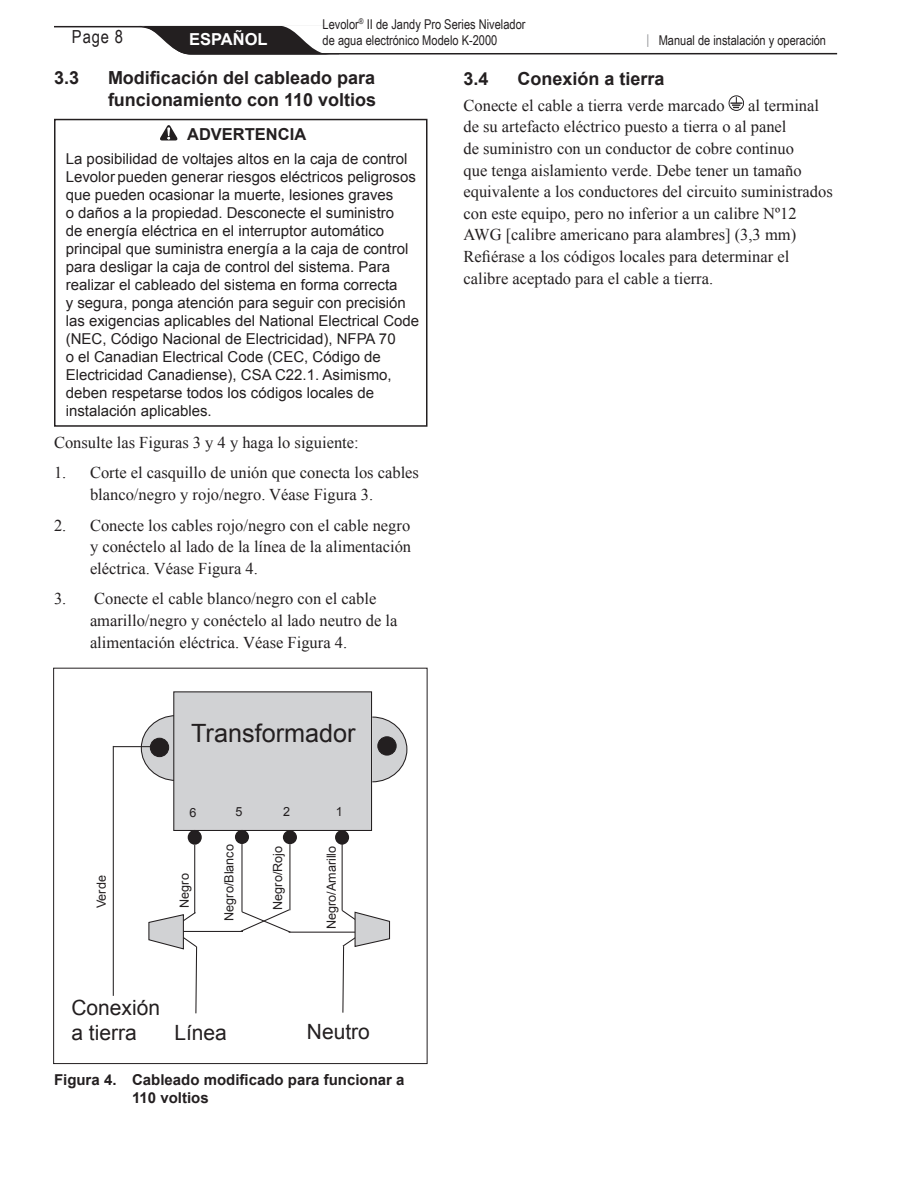
<style>
.page{position:relative;width:918px;height:1188px;background:#fff}
.page>*{position:absolute;margin:0;border:0;box-sizing:border-box;transform-origin:0 0}
.t1{font:25.2px "Arial";color:#231f20}
.t2{font:21px/25.2px "Arial";color:#231f20}
.t3{font:700 18px/21.6px "Arial";color:#231f20}
.t4{font:18px "Arial Narrow";color:#231f20}
.t5{font:16.5px/21.6px "Times New Roman";color:#231f20}
.t6{font:700 16.5px "Arial";color:#231f20}
.t7{font:700 16.5px "Arial";color:#fff}
.t8{font:15px/18px "Arial";color:#231f20}
.t9{font:700 15px/18px "Arial";color:#231f20}
.t10{font:13.5px/16.5px "Arial Narrow";color:#231f20}
.t11{font:12.6px "Arial";color:#231f20}
.s1{color:#939598}
</style>
<div class="page">
<svg style="left:54px;top:25px;width:784px;height:30px"></svg>
<div style="left:729px;top:96px;width:15px;height:15px;border:1px solid #231f20;border-radius:50%"></div>
<svg style="left:731px;top:97px;width:11px;height:11px"></svg>
<svg style="left:372px;top:716px;width:36px;height:67px"></svg>
<svg style="left:140px;top:715px;width:33px;height:66px"></svg>
<div style="left:174px;top:692px;width:198px;height:138px;background:#d1d2d4"></div>
<div style="left:173px;top:691px;width:199px;height:140px;border:1px solid #231f20"></div>
<div style="left:188px;top:830px;width:14px;height:15px;background:#231f20;border-radius:50%"></div>
<hr style="left:194px;top:845px;width:1px;height:68px;background:#231f20">
<div style="left:150px;top:738px;width:19px;height:19px;background:#231f20;border-radius:50%"></div>
<div style="left:150px;top:738px;width:19px;height:19px;border:1px solid #231f20;border-radius:50%"></div>
<div style="left:283px;top:830px;width:14px;height:14px;background:#231f20;border-radius:50%"></div>
<hr style="left:289px;top:844px;width:1px;height:66px;background:#231f20">
<div style="left:378px;top:737px;width:18px;height:18px;background:#231f20;border-radius:50%"></div>
<div style="left:377px;top:736px;width:20px;height:20px;border:1px solid #231f20;border-radius:50%"></div>
<hr style="left:113px;top:746px;width:39px;height:1px;background:#231f20">
<hr style="left:113px;top:746px;width:1px;height:250px;background:#231f20">
<div style="left:335px;top:830px;width:14px;height:15px;background:#231f20;border-radius:50%"></div>
<hr style="left:342px;top:840px;width:1px;height:70px;background:#231f20">
<div style="left:235px;top:830px;width:14px;height:14px;background:#231f20;border-radius:50%"></div>
<hr style="left:241px;top:844px;width:2px;height:68px;background:#231f20">
<hr style="left:289px;top:932px;width:67px;height:1px;background:#231f20">
<svg style="left:341px;top:909px;width:50px;height:104px"></svg>
<svg style="left:239px;top:908px;width:53px;height:25px"></svg>
<hr style="left:161px;top:931px;width:82px;height:1px;background:#231f20">
<svg style="left:148px;top:911px;width:50px;height:103px"></svg>
<div style="left:53px;top:668px;width:375px;height:396px;border:1px solid #231f20"></div>
<div style="left:54px;top:119px;width:374px;height:308px;border:2px solid #231f20"></div>
<svg style="left:160px;top:125px;width:18px;height:16px"></svg>
<p class="t4" style="left:72px;top:24px;width:53px">Page 8</p>
<p class="t7" style="left:189px;top:28px;width:80px">ESPAÑOL</p>
<p class="t10" style="left:323px;top:15px;width:204px">Levolor<sup>®</sup> II de Jandy Pro Series Nivelador de agua electrónico Modelo K-2000</p>
<p class="t10" style="left:647px;top:32px;width:181px"><span class="s1">|</span> Manual de instalación y operación</p>
<p class="t3" style="left:54px;top:68px;width:27px">3.3</p>
<p class="t3" style="left:108px;top:68px;width:270px">Modificación del cableado para funcionamiento con 110 voltios</p>
<p class="t6" style="left:187px;top:123px;width:121px">ADVERTENCIA</p>
<p class="t8" style="left:66px;top:150px;width:355px">La posibilidad de voltajes altos en la caja de control Levolor pueden generar riesgos eléctricos peligrosos que pueden ocasionar la muerte, lesiones graves<br>o daños a la propiedad. Desconecte el suministro<br>de energía eléctrica en el interruptor automático principal que suministra energía a la caja de control para desligar la caja de control del sistema. Para realizar el cableado del sistema en forma correcta<br>y segura, ponga atención para seguir con precisión las exigencias aplicables del National Electrical Code (NEC, Código Nacional de Electricidad), NFPA 70<br>o el Canadian Electrical Code (CEC, Código de Electricidad Canadiense), CSA C22.1. Asimismo, deben respetarse todos los códigos locales de instalación aplicables.</p>
<p class="t5" style="left:54px;top:431px;width:306px">Consulte las Figuras 3 y 4 y haga lo siguiente:</p>
<p class="t5" style="left:54px;top:462px;width:367px;text-align:center">1. Corte el casquillo de unión que conecta los cables blanco/negro y rojo/negro. Véase Figura 3.</p>
<p class="t5" style="left:90px;top:514px;width:323px;text-align:justify;text-indent:-36px">2. Conecte los cables rojo/negro con el cable negro y conéctelo al lado de la línea de la alimentación eléctrica. Véase Figura 4.</p>
<p class="t5" style="left:90px;top:588px;width:309px;text-indent:-36px">3. Conecte el cable blanco/negro con el cable amarillo/negro y conéctelo al lado neutro de la alimentación eléctrica. Véase Figura 4.</p>
<h1 class="t1" style="left:191px;top:716px;width:166px">Transformador</h1>
<p class="t11" style="left:189px;top:804px;width:9px">6</p>
<p class="t11" style="left:236px;top:804px;width:9px">5</p>
<p class="t11" style="left:283px;top:803px;width:9px">2</p>
<p class="t11" style="left:336px;top:803px;width:9px">1</p>
<p class="t11" style="left:93px;top:908px;width:34px;rotate:-90deg">Verde</p>
<p class="t11" style="left:176px;top:908px;width:36px;rotate:-90deg">Negro</p>
<p class="t11" style="left:221px;top:921px;width:78px;rotate:-90deg">Negro/Blanco</p>
<p class="t11" style="left:323px;top:929px;width:85px;rotate:-90deg">Negro/Amarillo</p>
<p class="t11" style="left:270px;top:910px;width:65px;rotate:-90deg">Negro/Rojo</p>
<p class="t2" style="left:71px;top:995px;width:90px">Conexión a tierra</p>
<p class="t2" style="left:174px;top:1021px;width:54px">Línea</p>
<p class="t2" style="left:307px;top:1019px;width:65px">Neutro</p>
<p class="t9" style="left:132px;top:1071px;width:274px;text-indent:-78px">Figura 4. Cableado modificado para funcionar a<br>110 voltios</p>
<p class="t3" style="left:464px;top:68px;width:27px">3.4</p>
<p class="t3" style="left:518px;top:68px;width:149px">Conexión a tierra</p>
<p class="t5" style="left:464px;top:94px;width:263px">Conecte el cable a tierra verde marcado</p>
<p class="t5" style="left:464px;top:94px;width:371px;text-indent:285px">al terminal de su artefacto eléctrico puesto a tierra o al panel<br>de suministro con un conductor de cobre continuo<br>que tenga aislamiento verde. Debe tener un tamaño equivalente a los conductores del circuito suministrados con este equipo, pero no inferior a un calibre Nº12<br>AWG [calibre americano para alambres] (3,3 mm)<br>Refiérase a los códigos locales para determinar el calibre aceptado para el cable a tierra.</p>
</div>
